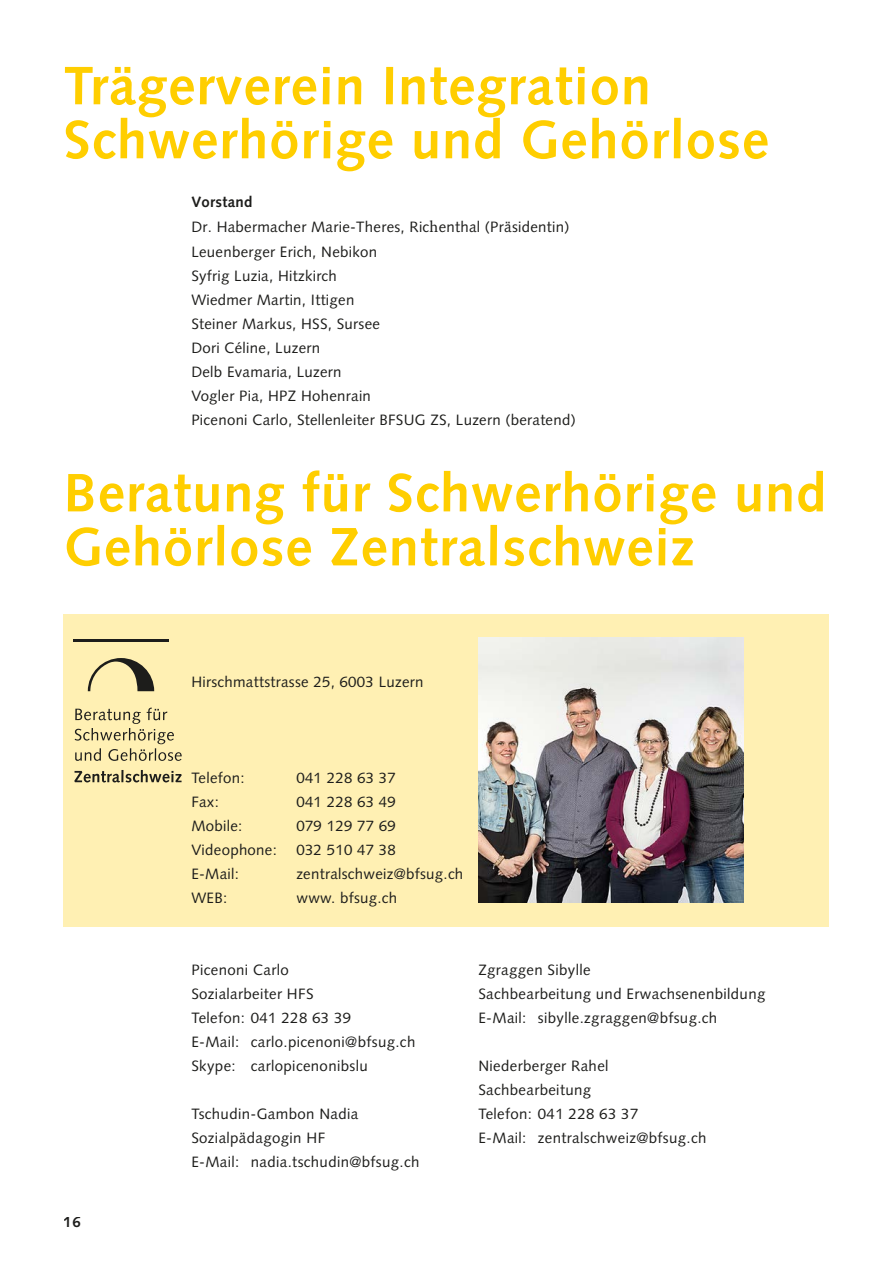
<style>
.page{position:relative;width:893px;height:1263px;background:#fff}
.page>*{position:absolute;margin:0;border:0;box-sizing:border-box;transform-origin:0 0}
.t1{font:700 54px/54px "Syntax LT Std";letter-spacing:.02em;color:#ffce00}
.t2{font:15px/24px "Syntax LT Std";letter-spacing:.02em;color:#1d1d1b}
.t3{font:700 15px "Syntax LT Std";color:#1d1d1b}
.s1{font-weight:700}
.s2{font-family:"Minion Pro";font-size:16.5px}
</style>
<div class="page">
<div style="left:64px;top:615px;width:765px;height:312px;background:#fff0b3"></div>
<img style="left:478px;top:638px;width:266px;height:265px">
<svg style="left:75px;top:708px;width:107px;height:53px"></svg>
<svg style="left:88px;top:658px;width:66px;height:33px"></svg>
<hr style="left:73px;top:639px;width:96px;height:2px;background:#1d1d1b">
<svg style="left:74px;top:770px;width:108px;height:12px"></svg>
<h1 class="t1" style="left:64px;top:59px;width:707px">Trägerverein Integration<br>Schwerhörige und Gehörlose</h1>
<p class="t2" style="left:191px;top:190px;width:386px"><span class="s1">Vorstand<br></span>Dr. Habermacher Marie-Theres, Ric<span class="s2">h</span>enthal (Präsidentin)<br>Leuenberger Erich, Nebikon<br>Syfrig Luzia, Hitzkirch<br>Wiedmer Martin, Ittigen<br>Steiner Markus, HSS, Sursee<br>Dori Céline, Luzern<br>Delb Evamaria, Luzern<br>Vogler Pia, HPZ Hohenrain<br>Picenoni Carlo, Stellenleiter BFSUG ZS, Luzern (beratend)</p>
<h1 class="t1" style="left:64px;top:466px;width:764px">Beratung für Schwerhörige und<br>Gehörlose Zentralschweiz</h1>
<p class="t2" style="left:191px;top:670px;width:234px">Hirschmattstrasse 25, 6003 Luzern</p>
<p class="t3" style="left:64px;top:1214px;width:18px">16</p>
<p class="t2" style="left:191px;top:766px;width:55px">Telefon:</p>
<p class="t2" style="left:296px;top:766px;width:101px">041 228 63 37</p>
<p class="t2" style="left:191px;top:790px;width:29px">Fax:</p>
<p class="t2" style="left:296px;top:790px;width:101px">041 228 63 49</p>
<p class="t2" style="left:191px;top:814px;width:52px">Mobile:</p>
<p class="t2" style="left:296px;top:814px;width:101px">079 129 77 69</p>
<p class="t2" style="left:191px;top:838px;width:87px">Videophone:</p>
<p class="t2" style="left:296px;top:838px;width:101px">032 510 47 38</p>
<p class="t2" style="left:191px;top:862px;width:49px">E-Mail:</p>
<p class="t2" style="left:296px;top:862px;width:168px">zentralschweiz@bfsug.ch</p>
<p class="t2" style="left:191px;top:886px;width:37px">WEB:</p>
<p class="t2" style="left:296px;top:886px;width:102px">www. bfsug.ch</p>
<p class="t2" style="left:191px;top:958px;width:225px">Picenoni Carlo<br>Sozialarbeiter HFS<br>Telefon: 041 228 63 39<br>E-Mail: carlo.picenoni@bfsug.ch<br>Skype: carlopicenonibslu</p>
<p class="t2" style="left:191px;top:1102px;width:230px">Tschudin-Gambon Nadia<br>Sozialpädagogin HF<br>E-Mail: nadia.tschudin@bfsug.ch</p>
<p class="t2" style="left:478px;top:958px;width:289px">Zgraggen Sibylle<br>Sachbearbeitung und Erwachsenenbildung<br>E-Mail: sibylle.zgraggen@bfsug.ch</p>
<p class="t2" style="left:478px;top:1054px;width:230px">Niederberger Rahel<br>Sachbearbeitung<br>Telefon: 041 228 63 37<br>E-Mail: zentralschweiz@bfsug.ch</p>
</div>
